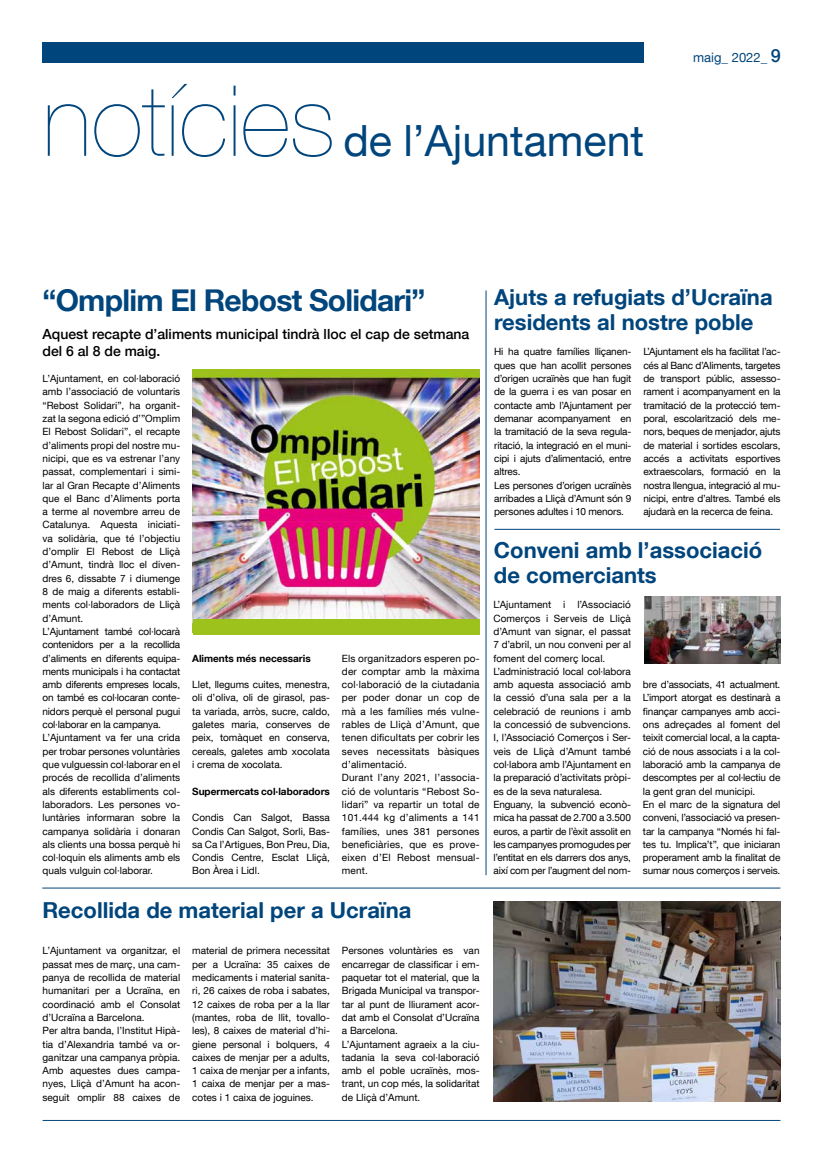
<style>
.page{position:relative;width:823px;height:1163px;background:#fff}
.page>*{position:absolute;margin:0;border:0;box-sizing:border-box;transform-origin:0 0}
.t1{font:200 98.2px "Helvetica Neue LT Com";color:#00457c}
.t2{font:43px "Helvetica Neue LT Com";color:#00457c}
.t3{font:700 30px "Helvetica Neue LT Com";letter-spacing:-.025em;color:#00457c}
.t4{font:700 22px/25px "Helvetica Neue LT Com";color:#00457c}
.t5{font:500 14px/16.8px "Helvetica Neue LT Com";color:#000}
.t6{font:13px "Helvetica Neue LT Com";color:#00457c}
.t7{font:10px/13.3px "Helvetica Neue LT Com";color:#000}
.t8{font:10px/13.3px "Helvetica Neue LT Com";letter-spacing:.02em;color:#000}
.t9{font:700 10px "Helvetica Neue LT Com";color:#000}
.s1{font-family:"Helvetica Neue";font-weight:500;font-size:18px}
</style>
<div class="page">
<div style="left:43px;top:43px;width:600px;height:20px;background:#00457c"></div>
<hr style="left:43px;top:1119px;width:737px;height:1px;background:#00457c">
<hr style="left:494px;top:529px;width:285px;height:1px;background:#00457c">
<hr style="left:485px;top:290px;width:1px;height:585px;background:#00457c">
<img style="left:193px;top:369px;width:286px;height:249px">
<img style="left:493px;top:901px;width:287px;height:200px">
<hr style="left:42px;top:887px;width:738px;height:1px;background:#00457c">
<img style="left:644px;top:596px;width:136px;height:68px">
<div style="left:193px;top:618px;width:286px;height:16px;background:#9dc21c"></div>
<h1 class="t1" style="left:42px;top:64px;width:294px">notícies</h1>
<h2 class="t2" style="left:343px;top:114px;width:302px">de l’Ajuntament</h2>
<h3 class="t6" style="left:692px;top:49px;width:89px">maig_ 2022_ <span class="s1">9</span></h3>
<h3 class="t3" style="left:42px;top:281px;width:384px">“Omplim El Rebost Solidari”</h3>
<h3 class="t5" style="left:42px;top:326px;width:428px">Aquest recapte d’aliments municipal tindrà lloc el cap de setmana del 6 al 8 de maig.</h3>
<p class="t7" style="left:43px;top:371px;width:139px">L’Ajuntament, en col·laboració amb l’associació de voluntaris “Rebost Solidari”, ha organit&shy;zat la segona edició d’”Omplim<br>El Rebost Solidari”, el recapte d’aliments propi del nostre mu&shy;nicipi, que es va estrenar l’any passat, complementari i simi&shy;lar al Gran Recapte d’Aliments que el Banc d’Aliments porta a terme al novembre arreu de<br>Catalunya. Aquesta iniciati&shy;va solidària, que té l’objectiu d’omplir El Rebost de Lliçà d’Amunt, tindrà lloc el diven&shy;dres 6, dissabte 7 i diumenge<br>8 de maig a diferents establi&shy;ments col·laboradors de Lliçà d’Amunt.<br>L’Ajuntament també col·locarà contenidors per a la recollida d’aliments en diferents equipa&shy;ments municipals i ha contactat amb diferents empreses locals, on també es col·locaran conte&shy;nidors perquè el personal pugui col·laborar en la campanya.<br>L’Ajuntament va fer una crida per trobar persones voluntàries que vulguessin col·laborar en el procés de recollida d’aliments als diferents establiments col· laboradors. Les persones vo&shy;luntàries informaran sobre la campanya solidària i donaran als clients una bossa perquè hi col·loquin els aliments amb els quals vulguin col·laborar.</p>
<p class="t9" style="left:192px;top:651px;width:120px">Aliments més necessaris</p>
<p class="t7" style="left:192px;top:677px;width:139px;text-align:justify">Llet, llegums cuites, menestra, oli d’oliva, oli de girasol, pas&shy;ta variada, arròs, sucre, caldo, galetes maria, conserves de peix, tomàquet en conserva, cereals, galetes amb xocolata i crema de xocolata.</p>
<p class="t9" style="left:192px;top:784px;width:139px">Supermercats col·laboradors</p>
<p class="t7" style="left:192px;top:810px;width:139px;text-align:justify">Condis Can Salgot, Bassa Condis Can Salgot, Sorli, Bas&shy;sa Ca l’Artigues, Bon Preu, Dia, Condis Centre, Esclat Lliçà, Bon Àrea i Lidl.</p>
<p class="t8" style="left:342px;top:651px;width:139px">Els organitzadors esperen po&shy;der comptar amb la màxima col·laboració de la ciutadania per poder donar un cop de mà a les famílies més vulne&shy;rables de Lliçà d’Amunt, que tenen dificultats per cobrir les seves necessitats bàsiques d’alimentació.<br>Durant l’any 2021, l’associa&shy;ció de voluntaris “Rebost So&shy;lidari” va repartir un total de<br>101.444 kg d’aliments a 141 famílies, unes 381 persones beneficiàries, que es prove&shy;eixen d’El Rebost mensual&shy;ment.</p>
<h3 class="t4" style="left:42px;top:896px;width:370px">Recollida de material per a Ucraïna</h3>
<p class="t7" style="left:43px;top:943px;width:139px">L’Ajuntament va organitzar, el passat mes de març, una cam&shy;panya de recollida de material humanitari per a Ucraïna, en coordinació amb el Consolat d’Ucraïna a Barcelona.<br>Per altra banda, l’Institut Hipà&shy;tia d’Alexandria també va or&shy;ganitzar una campanya pròpia.<br>Amb aquestes dues campa&shy;nyes, Lliçà d’Amunt ha acon&shy;seguit omplir 88 caixes de</p>
<p class="t7" style="left:192px;top:943px;width:139px;text-align:justify">material de primera necessitat per a Ucraïna: 35 caixes de medicaments i material sanita&shy;ri, 26 caixes de roba i sabates, 12 caixes de roba per a la llar (mantes, roba de llit, tovallo&shy;les), 8 caixes de material d’hi&shy;giene personal i bolquers, 4 caixes de menjar per a adults, 1 caixa de menjar per a infants, 1 caixa de menjar per a mas&shy;cotes i 1 caixa de joguines.</p>
<p class="t7" style="left:342px;top:943px;width:139px">Persones voluntàries es van encarregar de classificar i em&shy;paquetar tot el material, que la<br>Brigada Municipal va transpor&shy;tar al punt de lliurament acor&shy;dat amb el Consolat d’Ucraïna a Barcelona.<br>L’Ajuntament agraeix a la ciu&shy;tadania la seva col·laboració amb el poble ucraïnès, mos&shy;trant, un cop més, la solidaritat de Lliçà d’Amunt.</p>
<h3 class="t4" style="left:494px;top:284px;width:280px">Ajuts a refugiats d’Ucraïna residents al nostre poble</h3>
<p class="t7" style="left:494px;top:345px;width:139px">Hi ha quatre famílies lliçanen&shy;ques que han acollit persones d’origen ucraïnès que han fugit de la guerra i es van posar en contacte amb l’Ajuntament per demanar acompanyament en la tramitació de la seva regula&shy;ritació, la integració en el muni&shy;cipi i ajuts d’alimentació, entre altres.<br>Les persones d’origen ucraïnès arribades a Lliçà d’Amunt són 9 persones adultes i 10 menors.</p>
<p class="t7" style="left:643px;top:345px;width:139px;text-align:justify">L’Ajuntament els ha facilitat l’ac&shy;cés al Banc d’Aliments, targetes de transport públic, assesso&shy;rament i acompanyament en la tramitació de la protecció tem&shy;poral, escolarització dels me&shy;nors, beques de menjador, ajuts de material i sortides escolars, accés a activitats esportives extraescolars, formació en la nostra llengua, integració al mu&shy;nicipi, entre d’altres. També els ajudarà en la recerca de feina.</p>
<h3 class="t4" style="left:493px;top:537px;width:269px">Conveni amb l’associació de comerciants</h3>
<p class="t7" style="left:493px;top:597px;width:139px">L’Ajuntament i l’Associació<br>Comerços i Serveis de Lliçà d’Amunt van signar, el passat<br>7 d’abril, un nou conveni per al foment del comerç local.<br>L’administració local col·labora amb aquesta associació amb la cessió d’una sala per a la celebració de reunions i amb la concessió de subvencions.<br>I, l’Associació Comerços i Ser&shy;veis de Lliçà d’Amunt també col·labora amb l’Ajuntament en la preparació d’activitats pròpi&shy;es de la seva naturalesa.<br>Enguany, la subvenció econò&shy;mica ha passat de 2.700 a 3.500 euros, a partir de l’èxit assolit en les campanyes promogudes per l’entitat en els darrers dos anys, així com per l’augment del nom-</p>
<p class="t7" style="left:642px;top:677px;width:139px">bre d’associats, 41 actualment.<br>L’import atorgat es destinarà a finançar campanyes amb acci&shy;ons adreçades al foment del teixit comercial local, a la capta&shy;ció de nous associats i a la col· laboració amb la campanya de descomptes per al col·lectiu de la gent gran del municipi.<br>En el marc de la signatura del conveni, l’associació va presen&shy;tar la campanya “Només hi fal&shy;tes tu. Implica’t”, que iniciaran properament amb la finalitat de sumar nous comerços i serveis.</p>
</div>
